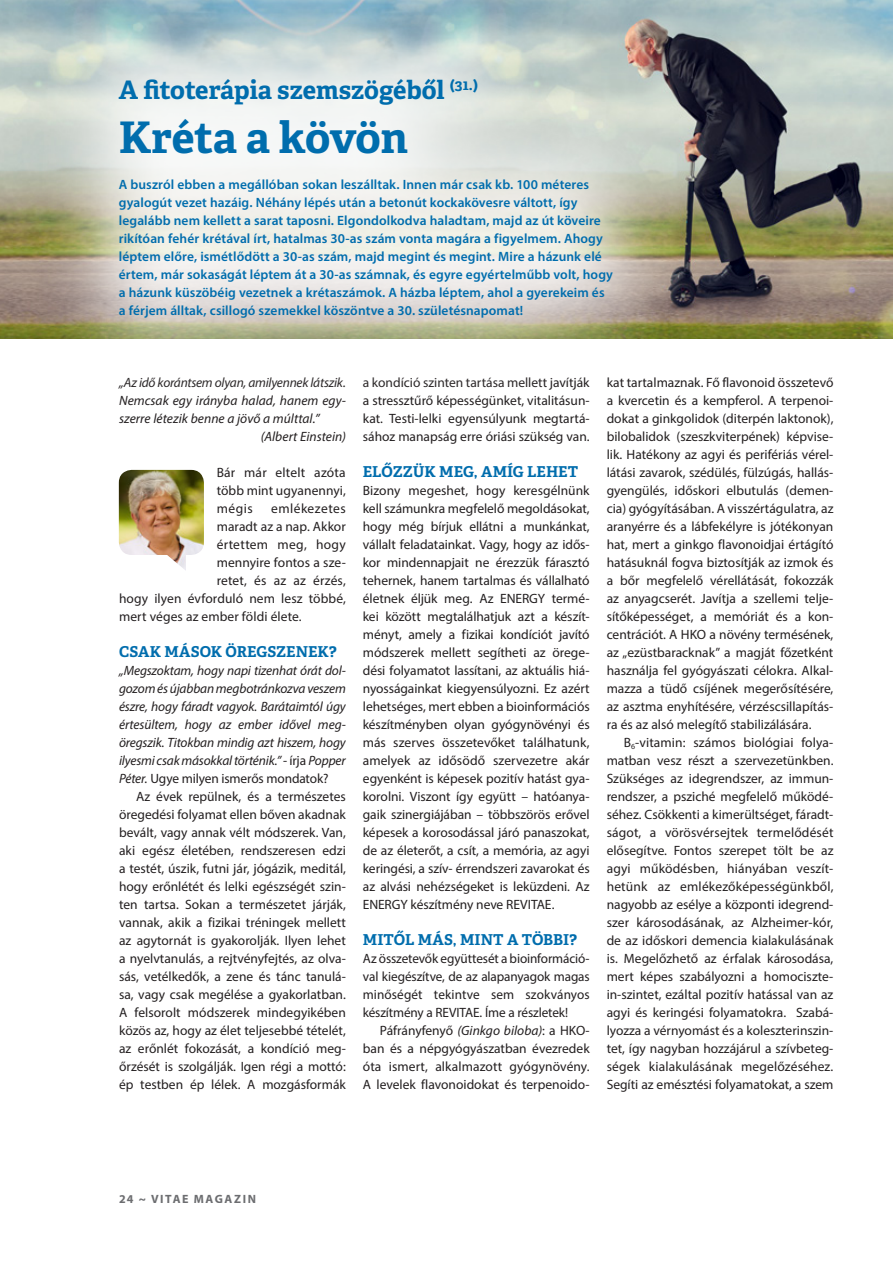
<style>
.page{position:relative;width:893px;height:1263px;background:#fff}
.page>*{position:absolute;margin:0;border:0;box-sizing:border-box;transform-origin:0 0}
.CÍM{font:700 43.5px "Adelle Basic";letter-spacing:-.01em;color:#006dad}
.ALCÍM{font:700 25.5px "Adelle Basic";letter-spacing:-.005em;color:#006dad}
.szövegközi_alcímek{font:700 15px "Adelle Basic";color:#006dad}
.Szövegtörzs{font:13.5px/18px "Myriad Pro";color:#231f20;text-align:justify}
.Szövegtörzs_nincs_be{font:13.5px/18px "Myriad Pro";letter-spacing:.005em;color:#231f20;text-align:justify}
.lead{font:600 13.5px/18px "Myriad Pro";letter-spacing:.005em;color:#006dad}
.Szövegtörzs_nincs_be-2{font:italic 13.5px/18px "Myriad Pro";letter-spacing:-.01em;color:#231f20}
.Szövegtörzs_nincs_be-3{font:13.5px "Myriad Pro";letter-spacing:.035em;color:#231f20}
.t1{font:700 12px "Myriad Pro";letter-spacing:.13em;color:#6c6d70}
.s1{font-style:normal}
.s2{font-style:italic}
</style>
<div class="page">
<img style="left:0;top:0;width:893px;height:338px">
<div style="left:31px;top:0;width:666px;height:404px;background:#fff;opacity:.88"></div>
<img style="left:119px;top:470px;width:85px;height:100px">
<p class="ALCÍM" style="left:119px;top:73px;width:361px">A fitoterápia szemszögéből <sup>(31.)</sup></p>
<p class="CÍM" style="left:119px;top:109px;width:291px">Kréta a kövön</p>
<p class="lead" style="left:119px;top:175px;width:496px">A buszról ebben a megállóban sokan leszálltak. Innen már csak kb. 100 méteres gyalogút vezet hazáig. Néhány lépés után a betonút kockakövesre váltott, így legalább nem kellett a sarat taposni. Elgondolkodva haladtam, majd az út köveire rikítóan fehér krétával írt, hatalmas 30-as szám vonta magára a figyelmem. Ahogy léptem előre, ismétlődött a 30-as szám, majd megint és megint. Mire a házunk elé értem, már sokaságát léptem át a 30-as számnak, és egyre egyértelműbb volt, hogy a házunk küszöbéig vezetnek a krétaszámok. A házba léptem, ahol a gyerekeim és a férjem álltak, csillogó szemekkel köszöntve a 30. születésnapomat!</p>
<p class="Szövegtörzs_nincs_be-2" style="left:119px;top:373px;width:228px">„Az idő korántsem olyan, amilyennek látszik.</p>
<p class="Szövegtörzs_nincs_be-2" style="left:119px;top:391px;width:228px">Nemcsak egy irányba halad, hanem egy&shy;szerre létezik benne a jövő a múlttal.”</p>
<p class="Szövegtörzs_nincs_be-2" style="left:261px;top:427px;width:87px">(Albert Einstein)</p>
<p class="Szövegtörzs_nincs_be" style="left:217px;top:463px;width:131px">Bár már eltelt azóta több mint ugyanennyi, mégis</p>
<p class="Szövegtörzs_nincs_be-3" style="left:271px;top:500px;width:76px">emlékezetes</p>
<p class="Szövegtörzs_nincs_be" style="left:217px;top:517px;width:131px">maradt az a nap. Akkor</p>
<p class="Szövegtörzs_nincs_be" style="left:217px;top:535px;width:131px">értettem meg, hogy</p>
<p class="Szövegtörzs_nincs_be" style="left:217px;top:553px;width:131px">mennyire fontos a sze-</p>
<p class="Szövegtörzs_nincs_be" style="left:217px;top:571px;width:131px">retet, és az az érzés,</p>
<p class="Szövegtörzs_nincs_be" style="left:119px;top:589px;width:228px">hogy ilyen évforduló nem lesz többé,</p>
<p class="Szövegtörzs_nincs_be" style="left:119px;top:607px;width:184px">mert véges az ember földi élete.</p>
<p class="szövegközi_alcímek" style="left:119px;top:642px;width:219px">CSAK MÁSOK ÖREGSZENEK?</p>
<p class="Szövegtörzs_nincs_be-2" style="left:119px;top:661px;width:228px;text-align:justify">„Megszoktam, hogy napi tizenhat órát dol&shy;gozom és újabban megbotránkozva veszem észre, hogy fáradt vagyok. Barátaimtól úgy értesültem, hogy az ember idővel meg&shy;öregszik. Titokban mindig azt hiszem, hogy ilyesmi csak másokkal történik.” <span class="s1">- írja</span> Popper Péter. <span class="s1">Ugye milyen ismerős mondatok?</span></p>
<p class="Szövegtörzs" style="left:119px;top:787px;width:228px;text-indent:17px">Az évek repülnek, és a természetes öregedési folyamat ellen bőven akadnak bevált, vagy annak vélt módszerek. Van, aki egész életében, rendszeresen edzi a testét, úszik, futni jár, jógázik, meditál, hogy erőnlétét és lelki egészségét szin&shy;ten tartsa. Sokan a természetet járják, vannak, akik a fizikai tréningek mellett az agytornát is gyakorolják. Ilyen lehet a nyelvtanulás, a rejtvényfejtés, az olva&shy;sás, vetélkedők, a zene és tánc tanulá&shy;sa, vagy csak megélése a gyakorlatban.<br>A felsorolt módszerek mindegyikében közös az, hogy az élet teljesebbé tételét, az erőnlét fokozását, a kondíció meg&shy;őrzését is szolgálják. Igen régi a mottó: ép testben ép lélek. A mozgásformák</p>
<p class="Szövegtörzs" style="left:363px;top:373px;width:228px">a kondíció szinten tartása mellett javítják a stressztűrő képességünket, vitalitásun&shy;kat. Testi-lelki egyensúlyunk megtartá&shy;sához manapság erre óriási szükség van.</p>
<p class="szövegközi_alcímek" style="left:363px;top:462px;width:217px">ELŐZZÜK MEG, AMÍG LEHET</p>
<p class="Szövegtörzs_nincs_be" style="left:363px;top:481px;width:228px">Bizony megeshet, hogy keresgélnünk kell számunkra megfelelő megoldásokat, hogy még bírjuk ellátni a munkánkat, vállalt feladatainkat. Vagy, hogy az idős&shy;kor mindennapjait ne érezzük fárasztó tehernek, hanem tartalmas és vállalható életnek éljük meg. Az ENERGY termé&shy;kei között megtalálhatjuk azt a készít&shy;ményt, amely a fizikai kondíciót javító módszerek mellett segítheti az örege&shy;dési folyamatot lassítani, az aktuális hiá&shy;nyosságainkat kiegyensúlyozni. Ez azért lehetséges, mert ebben a bioinformációs készítményben olyan gyógynövényi és más szerves összetevőket találhatunk, amelyek az idősödő szervezetre akár egyenként is képesek pozitív hatást gya&shy;korolni. Viszont így együtt – hatóanya&shy;gaik szinergiájában – többszörös erővel képesek a korosodással járó panaszokat, de az életerőt, a csít, a memória, az agyi keringési, a szív- érrendszeri zavarokat és az alvási nehézségeket is leküzdeni. Az ENERGY készítmény neve REVITAE.</p>
<p class="szövegközi_alcímek" style="left:363px;top:930px;width:216px">MITŐL MÁS, MINT A TÖBBI?</p>
<p class="Szövegtörzs_nincs_be" style="left:363px;top:949px;width:228px">Az összetevők együttesét a bioinformáció&shy;val kiegészítve, de az alapanyagok magas minőségét tekintve sem szokványos készítmény a REVITAE. Íme a részletek!</p>
<p class="Szövegtörzs" style="left:363px;top:1021px;width:228px;text-indent:17px">Páfrányfenyő <span class="s2">(Ginkgo biloba)</span>: a HKO&shy;ban és a népgyógyászatban évezredek óta ismert, alkalmazott gyógynövény.<br>A levelek flavonoidokat és terpenoido-</p>
<p class="Szövegtörzs" style="left:607px;top:373px;width:228px">kat tartalmaznak. Fő flavonoid összetevő a kvercetin és a kempferol. A terpenoi&shy;dokat a ginkgolidok (diterpén laktonok), bilobalidok (szeszkviterpének) képvise&shy;lik. Hatékony az agyi és perifériás vérel&shy;látási zavarok, szédülés, fülzúgás, hallás&shy;gyengülés, időskori elbutulás (demen&shy;cia) gyógyításában. A visszértágulatra, az aranyérre és a lábfekélyre is jótékonyan hat, mert a ginkgo flavonoidjai értágító hatásuknál fogva biztosítják az izmok és a bőr megfelelő vérellátását, fokozzák az anyagcserét. Javítja a szellemi telje&shy;sítőképességet, a memóriát és a kon&shy;centrációt. A HKO a növény termésének, az „ezüstbaracknak” a magját főzetként használja fel gyógyászati célokra. Alkal&shy;mazza a tüdő csíjének megerősítésére, az asztma enyhítésére, vérzéscsillapítás&shy;ra és az alsó melegítő stabilizálására.</p>
<p class="Szövegtörzs" style="left:607px;top:733px;width:228px;text-indent:17px">B<sub>6</sub>-vitamin: számos biológiai folya&shy;matban vesz részt a szervezetünkben.<br>Szükséges az idegrendszer, az immun&shy;rendszer, a psziché megfelelő működé&shy;séhez. Csökkenti a kimerültséget, fáradt&shy;ságot, a vörösvérsejtek termelődését elősegítve. Fontos szerepet tölt be az agyi működésben, hiányában veszít&shy;hetünk az emlékezőképességünkből, nagyobb az esélye a központi idegrend&shy;szer károsodásának, az Alzheimer-kór, de az időskori demencia kialakulásának is. Megelőzhető az érfalak károsodása, mert képes szabályozni a homociszte&shy;in-szintet, ezáltal pozitív hatással van az agyi és keringési folyamatokra. Szabá&shy;lyozza a vérnyomást és a koleszterinszin&shy;tet, így nagyban hozzájárul a szívbeteg&shy;ségek kialakulásának megelőzéséhez.<br>Segíti az emésztési folyamatokat, a szem</p>
<p class="t1" style="left:119px;top:1191px;width:138px">24 ~ VITAE MAGAZIN</p>
</div>
